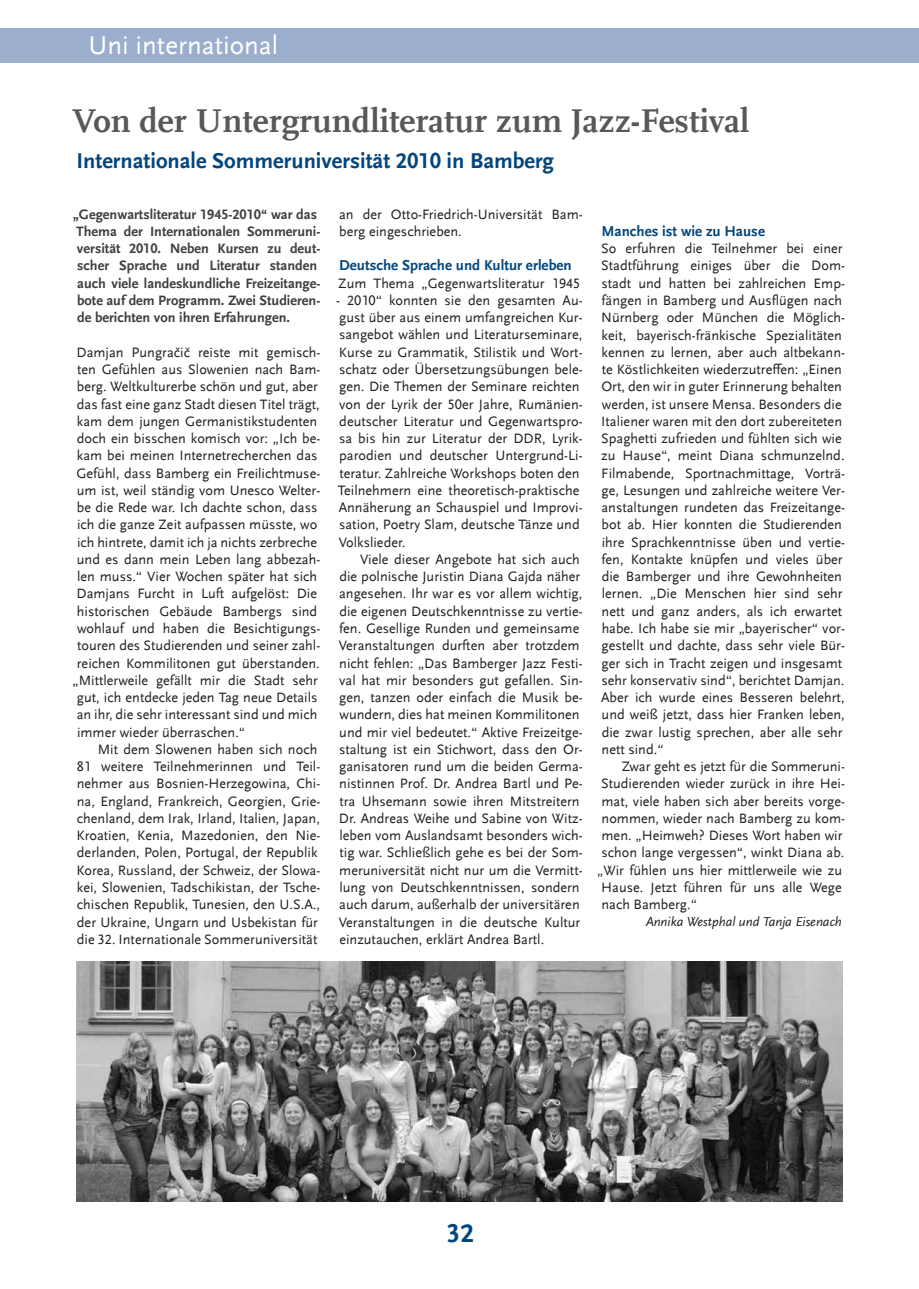
<style>
.page{position:relative;width:919px;height:1289px;background:#fff}
.page>*{position:absolute;margin:0;border:0;box-sizing:border-box;transform-origin:0 0}
.t1{font:700 34.5px "UB Scala";color:#57585a}
.t2{font:27px "UB Scala Sans";color:#fff}
.t3{font:700 27px "UB Scala Sans";color:#00467e}
.t4{font:700 22.5px "UB Scala Sans";color:#00467e}
.t5{font:700 15px "UB Scala Sans";color:#00467e}
.t6{font:14.25px/17.2px "UB Scala Sans";color:#231f20}
.t7{font:700 14.25px/17.2px "UB Scala Sans";color:#3e3e3f}
.t8{font:italic 13.5px "UB Scala Sans";color:#231f20}
</style>
<div class="page">
<div style="left:0;top:28px;width:918px;height:34px;background:#9caecd"></div>
<img style="left:77px;top:961px;width:765px;height:240px">
<h2 class="t2" style="left:88px;top:29px;width:191px">Uni international</h2>
<h1 class="t1" style="left:73px;top:100px;width:678px">Von der Untergrundliteratur zum Jazz-Festival</h1>
<h3 class="t4" style="left:76px;top:147px;width:479px">Internationale Sommeruniversität 2010 in Bamberg</h3>
<p class="t7" style="left:73px;top:205px;width:249px">„Gegenwartsliteratur 1945-2010“ war das Thema der Internationalen Sommeruni&shy;versität 2010. Neben Kursen zu deut&shy;scher Sprache und Literatur standen auch viele landeskundliche Freizeitange&shy;bote auf dem Programm. Zwei Studieren&shy;de berichten von ihren Erfahrungen.</p>
<p class="t6" style="left:76px;top:343px;width:245px">Damjan Pungračič reiste mit gemisch-</p>
<p class="t6" style="left:77px;top:361px;width:245px">ten Gefühlen aus Slowenien nach Bam-</p>
<p class="t6" style="left:77px;top:378px;width:242px">berg. Weltkulturerbe schön und gut, aber</p>
<p class="t6" style="left:77px;top:395px;width:244px">das fast eine ganz Stadt diesen Titel trägt,</p>
<p class="t6" style="left:77px;top:412px;width:242px">kam dem jungen Germanistikstudenten</p>
<p class="t6" style="left:77px;top:430px;width:245px">doch ein bisschen komisch vor: „Ich be-</p>
<p class="t6" style="left:77px;top:447px;width:242px">kam bei meinen Internetrecherchen das</p>
<p class="t6" style="left:76px;top:464px;width:245px">Gefühl, dass Bamberg ein Freilichtmuse-</p>
<p class="t6" style="left:77px;top:481px;width:245px">um ist, weil ständig vom Unesco Welter-</p>
<p class="t6" style="left:77px;top:499px;width:242px">be die Rede war. Ich dachte schon, dass</p>
<p class="t6" style="left:77px;top:516px;width:242px">ich die ganze Zeit aufpassen müsste, wo</p>
<p class="t6" style="left:77px;top:533px;width:241px">ich hintrete, damit ich ja nichts zerbreche</p>
<p class="t6" style="left:77px;top:550px;width:245px">und es dann mein Leben lang abbezah-</p>
<p class="t6" style="left:77px;top:568px;width:242px">len muss.“ Vier Wochen später hat sich</p>
<p class="t6" style="left:76px;top:585px;width:242px">Damjans Furcht in Luft aufgelöst: Die</p>
<p class="t6" style="left:77px;top:602px;width:242px">historischen Gebäude Bambergs sind</p>
<p class="t6" style="left:77px;top:619px;width:245px">wohlauf und haben die Besichtigungs-</p>
<p class="t6" style="left:77px;top:637px;width:245px">touren des Studierenden und seiner zahl-</p>
<p class="t6" style="left:77px;top:654px;width:244px">reichen Kommilitonen gut überstanden.</p>
<p class="t6" style="left:72px;top:671px;width:247px">„Mittlerweile gefällt mir die Stadt sehr</p>
<p class="t6" style="left:77px;top:688px;width:242px">gut, ich entdecke jeden Tag neue Details</p>
<p class="t6" style="left:77px;top:706px;width:242px">an ihr, die sehr interessant sind und mich</p>
<p class="t6" style="left:77px;top:723px;width:170px">immer wieder überraschen.“</p>
<p class="t6" style="left:98px;top:740px;width:221px">Mit dem Slowenen haben sich noch</p>
<p class="t6" style="left:77px;top:757px;width:245px">81 weitere Teilnehmerinnen und Teil-</p>
<p class="t6" style="left:77px;top:775px;width:245px">nehmer aus Bosnien-Herzegowina, Chi-</p>
<p class="t6" style="left:77px;top:792px;width:245px">na, England, Frankreich, Georgien, Grie-</p>
<p class="t6" style="left:77px;top:809px;width:244px">chenland, dem Irak, Irland, Italien, Japan,</p>
<p class="t6" style="left:76px;top:826px;width:245px">Kroatien, Kenia, Mazedonien, den Nie-</p>
<p class="t6" style="left:77px;top:844px;width:242px">derlanden, Polen, Portugal, der Republik</p>
<p class="t6" style="left:76px;top:861px;width:245px">Korea, Russland, der Schweiz, der Slowa-</p>
<p class="t6" style="left:77px;top:878px;width:245px">kei, Slowenien, Tadschikistan, der Tsche-</p>
<p class="t6" style="left:77px;top:896px;width:244px">chischen Republik, Tunesien, den U.S.A.,</p>
<p class="t6" style="left:77px;top:913px;width:242px">der Ukraine, Ungarn und Usbekistan für</p>
<p class="t6" style="left:77px;top:930px;width:242px">die 32. Internationale Sommeruniversität</p>
<p class="t6" style="left:339px;top:206px;width:245px">an der Otto-Friedrich-Universität Bam&shy;berg eingeschrieben.</p>
<p class="t5" style="left:339px;top:257px;width:234px">Deutsche Sprache und Kultur erleben</p>
<p class="t6" style="left:338px;top:274px;width:244px">Zum Thema „Gegenwartsliteratur 1945</p>
<p class="t6" style="left:336px;top:292px;width:248px">- 2010“ konnten sie den gesamten Au&shy;gust über aus einem umfangreichen Kur&shy;sangebot wählen und Literaturseminare, Kurse zu Grammatik, Stilistik und Wort&shy;schatz oder Übersetzungsübungen bele&shy;gen. Die Themen der Seminare reichten von der Lyrik der 50er Jahre, Rumänien&shy;deutscher Literatur und Gegenwartspro&shy;sa bis hin zur Literatur der DDR, Lyrik&shy;parodien und deutscher Untergrund-Li&shy;teratur. Zahlreiche Workshops boten den Teilnehmern eine theoretisch-praktische Annäherung an Schauspiel und Improvi&shy;sation, Poetry Slam, deutsche Tänze und Volkslieder.</p>
<p class="t6" style="left:339px;top:550px;width:245px;text-indent:21px">Viele dieser Angebote hat sich auch die polnische Juristin Diana Gajda näher angesehen. Ihr war es vor allem wichtig, die eigenen Deutschkenntnisse zu vertie&shy;fen. Gesellige Runden und gemeinsame Veranstaltungen durften aber trotzdem nicht fehlen: „Das Bamberger Jazz Festi&shy;val hat mir besonders gut gefallen. Sin&shy;gen, tanzen oder einfach die Musik be&shy;wundern, dies hat meinen Kommilitonen und mir viel bedeutet.“ Aktive Freizeitge&shy;staltung ist ein Stichwort, dass den Or&shy;ganisatoren rund um die beiden Germa&shy;nistinnen Prof. Dr. Andrea Bartl und Pe&shy;tra Uhsemann sowie ihren Mitstreitern Dr. Andreas Weihe und Sabine von Witz&shy;leben vom Auslandsamt besonders wich&shy;tig war. Schließlich gehe es bei der Som&shy;meruniversität nicht nur um die Vermitt&shy;lung von Deutschkenntnissen, sondern auch darum, außerhalb der universitären Veranstaltungen in die deutsche Kultur einzutauchen, erklärt Andrea Bartl.</p>
<p class="t5" style="left:601px;top:222px;width:165px">Manches ist wie zu Hause</p>
<p class="t6" style="left:601px;top:240px;width:245px">So erfuhren die Teilnehmer bei einer Stadtführung einiges über die Dom&shy;stadt und hatten bei zahlreichen Emp&shy;fängen in Bamberg und Ausflügen nach Nürnberg oder München die Möglich&shy;keit, bayerisch-fränkische Spezialitäten kennen zu lernen, aber auch altbekann&shy;te Köstlichkeiten wiederzutreffen: „Einen Ort, den wir in guter Erinnerung behalten werden, ist unsere Mensa. Besonders die Italiener waren mit den dort zubereiteten Spaghetti zufrieden und fühlten sich wie zu Hause“, meint Diana schmunzelnd.<br>Filmabende, Sportnachmittage, Vorträ&shy;ge, Lesungen und zahlreiche weitere Ver&shy;anstaltungen rundeten das Freizeitange&shy;bot ab. Hier konnten die Studierenden ihre Sprachkenntnisse üben und vertie&shy;fen, Kontakte knüpfen und vieles über die Bamberger und ihre Gewohnheiten lernen. „Die Menschen hier sind sehr nett und ganz anders, als ich erwartet habe. Ich habe sie mir „bayerischer“ vor&shy;gestellt und dachte, dass sehr viele Bür&shy;ger sich in Tracht zeigen und insgesamt sehr konservativ sind“, berichtet Damjan.<br>Aber ich wurde eines Besseren belehrt, und weiß jetzt, dass hier Franken leben, die zwar lustig sprechen, aber alle sehr nett sind.“</p>
<p class="t6" style="left:621px;top:757px;width:225px">Zwar geht es jetzt für die Sommeruni-</p>
<p class="t6" style="left:601px;top:775px;width:245px">Studierenden wieder zurück in ihre Hei-</p>
<p class="t6" style="left:601px;top:792px;width:245px">mat, viele haben sich aber bereits vorge-</p>
<p class="t6" style="left:601px;top:809px;width:245px">nommen, wieder nach Bamberg zu kom-</p>
<p class="t6" style="left:601px;top:826px;width:242px">men. „Heimweh? Dieses Wort haben wir</p>
<p class="t6" style="left:601px;top:844px;width:244px">schon lange vergessen“, winkt Diana ab.</p>
<p class="t6" style="left:597px;top:861px;width:246px">„Wir fühlen uns hier mittlerweile wie zu</p>
<p class="t6" style="left:601px;top:878px;width:242px">Hause. Jetzt führen für uns alle Wege</p>
<p class="t6" style="left:601px;top:896px;width:97px">nach Bamberg.“</p>
<p class="t8" style="left:645px;top:913px;width:198px">Annika Westphal und Tanja Eisenach</p>
<h2 class="t3" style="left:447px;top:1216px;width:28px">32</h2>
</div>
